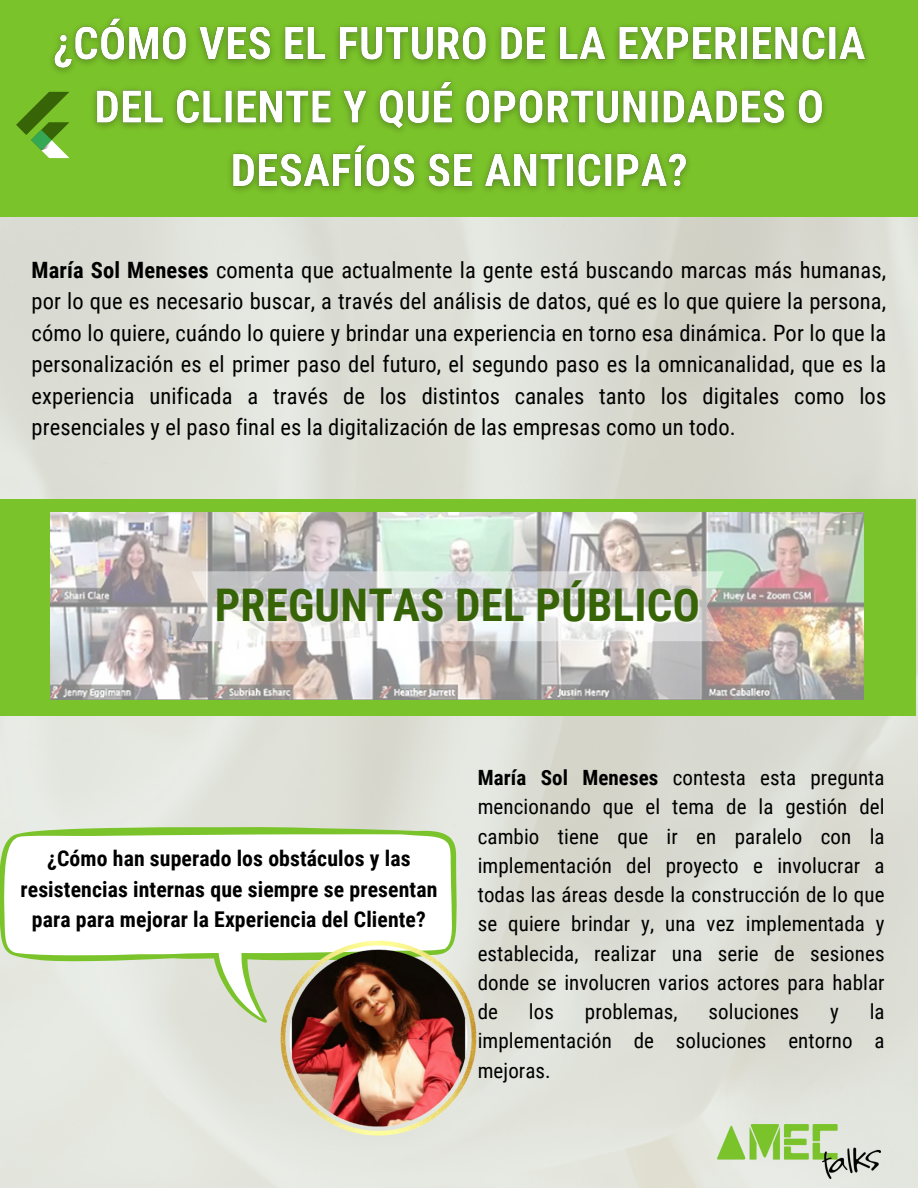
<style>
.page{position:relative;width:918px;height:1188px;background:#fff}
.page>*{position:absolute;margin:0;border:0;box-sizing:border-box;transform-origin:0 0}
.t1{font:700 45px "Roboto Condensed";letter-spacing:.005em;color:#386408}
.t2{font:22.5px/31.5px "Roboto Condensed";letter-spacing:.005em;color:#000;text-align:justify}
.t3{font:700 21.75px/30.3px "Roboto Condensed";letter-spacing:.005em;color:#000;text-align:center}
.t4{font:21px/29.2px "Roboto Condensed";letter-spacing:.005em;color:#000;text-align:justify}
.s1{font-weight:700}
</style>
<div class="page">
<img style="left:0;top:216px;width:918px;height:972px">
<div style="left:0;top:0;width:918px;height:216px;background:#7bc32b"></div>
<div style="left:0;top:499px;width:916px;height:216px;background:#7bc32b"></div>
<img style="left:50px;top:513px;width:814px;height:186px">
<svg style="left:191px;top:571px;width:533px;height:70px;background:#d9d8d8"></svg>
<svg style="left:0;top:827px;width:457px;height:195px"></svg>
<img style="left:264px;top:925px;width:227px;height:227px">
<img style="left:49px;top:18px;width:818px;height:173px">
<svg style="left:16px;top:92px;width:53px;height:66px"></svg>
<img style="left:717px;top:1125px;width:163px;height:54px">
<p class="t2" style="left:32px;top:254px;width:856px"><span class="s1">María Sol Meneses</span> comenta que actualmente la gente está buscando marcas más humanas, por lo que es necesario buscar, a través del análisis de datos, qué es lo que quiere la persona, cómo lo quiere, cuándo lo quiere y brindar una experiencia en torno esa dinámica. Por lo que la personalización es el primer paso del futuro, el segundo paso es la omnicanalidad, que es la experiencia unificada a través de los distintos canales tanto los digitales como los presenciales y el paso final es la digitalización de las empresas como un todo.</p>
<p class="t1" style="left:215px;top:579px;width:487px">PREGUNTAS DEL PÚBLICO</p>
<p class="t3" style="left:21px;top:844px;width:418px">¿Cómo han superado los obstáculos y las resistencias internas que siempre se presentan para para mejorar la Experiencia del Cliente?</p>
<p class="t4" style="left:478px;top:763px;width:408px"><span class="s1">María Sol Meneses</span> contesta esta pregunta mencionando que el tema de la gestión del cambio tiene que ir en paralelo con la implementación del proyecto e involucrar a todas las áreas desde la construcción de lo que se quiere brindar y, una vez implementada y establecida, realizar una serie de sesiones donde se involucren varios actores para hablar de</p>
<p class="t4" style="left:478px;top:997px;width:408px;text-indent:392px">la implementación de soluciones entorno a mejoras.</p>
<p class="t4" style="left:529px;top:997px;width:27px">los</p>
<p class="t4" style="left:585px;top:997px;width:94px">problemas,</p>
<p class="t4" style="left:709px;top:997px;width:92px">soluciones</p>
<p class="t4" style="left:830px;top:997px;width:10px">y</p>
</div>
